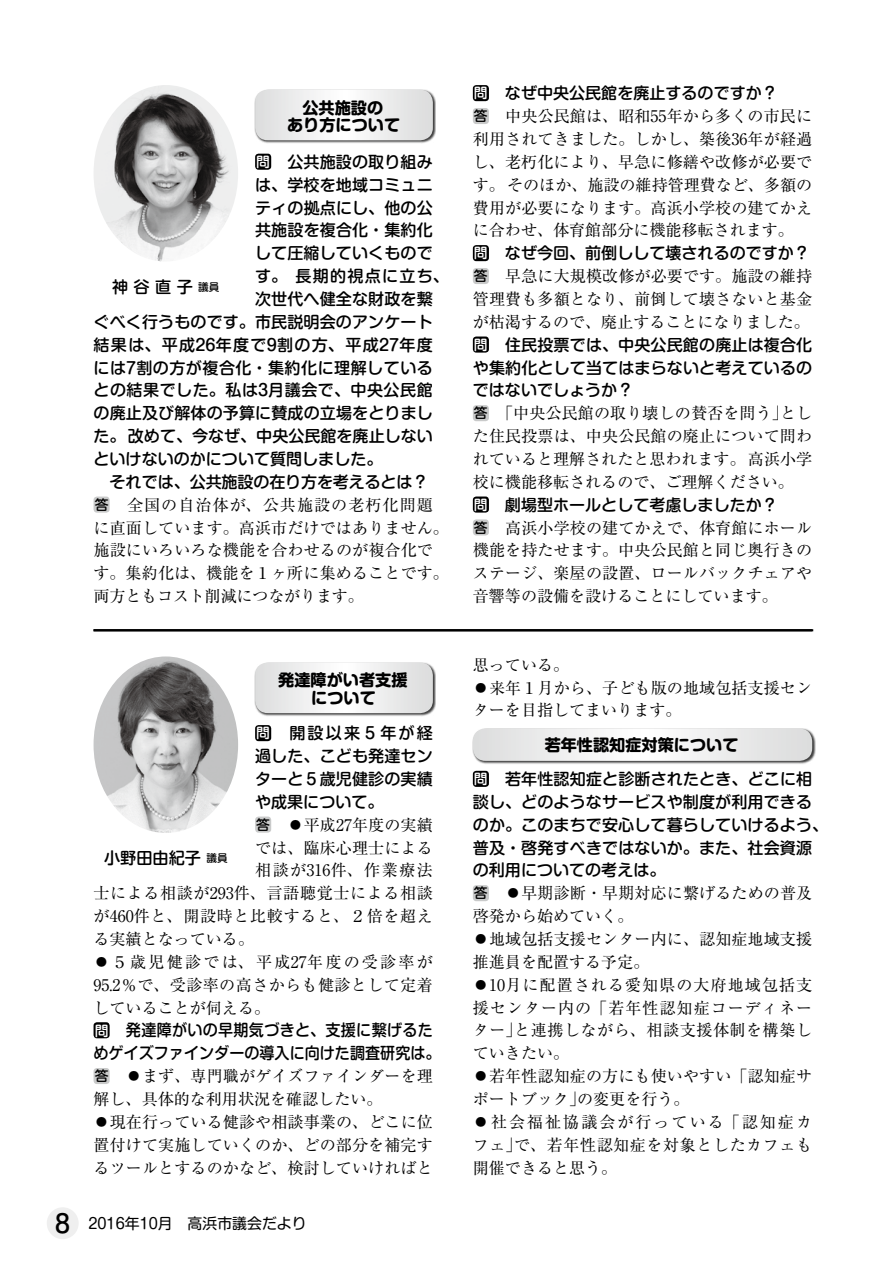
<style>
.page{position:relative;width:893px;height:1263px;background:#fff}
.page>*{position:absolute;margin:0;border:0;box-sizing:border-box;transform-origin:0 0}
.t1{font:700 16.2px/17.2px "Shin M Go Pr 6 N";color:#000;text-align:center}
.t2{font:500 16.2px "Shin M Go Pr 6 N";color:#000}
.t3{font:16.05px/22.8px "Ryumin Pr 6 N";letter-spacing:.005em;color:#000}
.t4{font:500 16.05px/22.8px "Shin M Go Pr 6 N";letter-spacing:.005em;color:#000;text-align:justify}
.t5{font:16.05px "Ryumin Pr 6 N";letter-spacing:.04em;color:#000}
.t6{font:500 16.05px/22.8px "Shin M Go Pr 6 N";letter-spacing:.005em;color:#000;scale:.94 1}
.t7{font:500 16.05px "Shin M Go Pr 6 N";letter-spacing:.03em;color:#000}
.t8{font:16.05px "Ryumin Pr 6 N";letter-spacing:.025em;color:#000}
.t9{font:500 16.05px "Shin M Go Pr 6 N";letter-spacing:.085em;color:#000}
.t10{font:16.05px "Ryumin Pr 6 N";letter-spacing:.14em;color:#000}
.t11{font:16.05px "Ryumin Pr 6 N";letter-spacing:.09em;color:#000}
.t12{font:500 16.05px "Shin M Go Pr 6 N";letter-spacing:.08em;color:#000}
.t13{font:14.85px "Shin M Go Pr 6 N";color:#000}
.s1{font-size:13.8px;color:#fff}
.s2{font-family:"Shin M Go Pr 6 N";font-weight:500;font-size:13.8px}
.s3{font-size:10.65px}
.s4{font-size:16.2px}
.s5{font-family:"Futo Go B101 Pr 6 N";font-weight:700;font-size:26.85px}
</style>
<div class="page">
<div style="left:47px;top:1207px;width:32px;height:32px;background:#efefef;border-radius:50%"></div>
<hr style="left:94px;top:629px;width:719px;height:2px;background:#000">
<div style="left:255px;top:725px;width:16px;height:16px;background:#000;border-radius:3px"></div>
<div style="left:255px;top:816px;width:16px;height:17px;background:#c9caca;border-radius:3px"></div>
<div style="left:94px;top:1022px;width:16px;height:16px;background:#000;border-radius:3px"></div>
<div style="left:94px;top:1068px;width:16px;height:16px;background:#c9caca;border-radius:3px"></div>
<div style="left:473px;top:771px;width:16px;height:16px;background:#000;border-radius:3px"></div>
<div style="left:473px;top:885px;width:16px;height:16px;background:#c9caca;border-radius:3px"></div>
<img style="left:94px;top:656px;width:144px;height:177px">
<div style="left:472px;top:728px;width:344px;height:36px;background:#000;opacity:.75"></div>
<svg style="left:473px;top:728px;width:339px;height:33px"></svg>
<div style="left:255px;top:154px;width:16px;height:16px;background:#000;border-radius:3px"></div>
<div style="left:94px;top:497px;width:16px;height:16px;background:#c9caca;border-radius:3px"></div>
<div style="left:473px;top:85px;width:16px;height:16px;background:#000;border-radius:3px"></div>
<div style="left:473px;top:108px;width:16px;height:16px;background:#c9caca;border-radius:3px"></div>
<div style="left:473px;top:245px;width:16px;height:16px;background:#000;border-radius:3px"></div>
<div style="left:473px;top:268px;width:16px;height:16px;background:#c9caca;border-radius:3px"></div>
<div style="left:473px;top:336px;width:16px;height:17px;background:#000;border-radius:3px"></div>
<div style="left:473px;top:405px;width:16px;height:16px;background:#c9caca;border-radius:3px"></div>
<div style="left:473px;top:496px;width:16px;height:17px;background:#000;border-radius:3px"></div>
<div style="left:473px;top:519px;width:16px;height:16px;background:#c9caca;border-radius:3px"></div>
<img style="left:94px;top:85px;width:144px;height:176px">
<div style="left:255px;top:89px;width:181px;height:55px;background:#000;opacity:.75"></div>
<svg style="left:255px;top:90px;width:178px;height:50px"></svg>
<div style="left:255px;top:662px;width:181px;height:54px;background:#000;opacity:.75"></div>
<svg style="left:255px;top:662px;width:178px;height:51px"></svg>
<p class="t1" style="left:287px;top:98px;width:115px">公共施設の<br>あり方について</p>
<p class="t4" style="left:256px;top:150px;width:178px"><span class="s1">問</span> 公共施設の取り組み</p>
<p class="t4" style="left:255px;top:172px;width:179px">は、学校を地域コミュニ</p>
<p class="t4" style="left:255px;top:195px;width:179px">ティの拠点にし、他の公</p>
<p class="t4" style="left:255px;top:218px;width:179px">共施設を複合化・集約化</p>
<p class="t4" style="left:255px;top:241px;width:179px">して圧縮していくもので</p>
<p class="t12" style="left:255px;top:263px;width:195px">す。 長期的視点に立ち、</p>
<p class="t4" style="left:255px;top:287px;width:179px">次世代へ健全な財政を繋</p>
<p class="t4" style="left:94px;top:310px;width:341px">ぐべく行うものです。市民説明会のアンケート</p>
<p class="t9" style="left:94px;top:331px;width:341px">結果は、平成26年度で9割の方、平成27年度</p>
<p class="t7" style="left:94px;top:354px;width:341px">には7割の方が複合化・集約化に理解している</p>
<p class="t7" style="left:94px;top:377px;width:341px">との結果でした。私は3月議会で、中央公民館</p>
<p class="t4" style="left:94px;top:401px;width:341px">の廃止及び解体の予算に賛成の立場をとりまし</p>
<p class="t4" style="left:94px;top:424px;width:341px">た。 改めて、今なぜ、中央公民館を廃止しない</p>
<p class="t4" style="left:94px;top:447px;width:290px">といけないのかについて質問しました。</p>
<p class="t4" style="left:94px;top:470px;width:336px">　それでは、公共施設の在り方を考えるとは？</p>
<p class="t3" style="left:94px;top:492px;width:357px"><span class="s2">答</span> 全国の自治体が、公共施設の老朽化問題に直面しています。高浜市だけではありません。施設にいろいろな機能を合わせるのが複合化です。集約化は、機能を１ヶ所に集めることです。両方ともコスト削減につながります。</p>
<p class="t2" style="left:112px;top:273px;width:109px">神谷直子<span class="s3">議員</span></p>
<p class="t1" style="left:278px;top:671px;width:131px">発達障がい者支援について</p>
<p class="t4" style="left:255px;top:721px;width:179px"><span class="s1">問</span>　開設以来５年が経過した、こども発達センターと５歳児健診の実績や成果について。</p>
<p class="t3" style="left:256px;top:812px;width:178px"><span class="s2">答</span><span class="s4">　⃝</span>平成27年度の実績</p>
<p class="t3" style="left:255px;top:835px;width:179px">では、臨床心理士による</p>
<p class="t11" style="left:255px;top:858px;width:179px">相談が316件、作業療法</p>
<p class="t5" style="left:94px;top:881px;width:341px">士による相談が293件、言語聴覚士による相談</p>
<p class="t5" style="left:94px;top:903px;width:341px">が460件と、開設時と比較すると、２倍を超え</p>
<p class="t3" style="left:94px;top:927px;width:162px">る実績となっている。</p>
<p class="t10" style="left:94px;top:949px;width:341px"><span class="s4">⃝</span>５歳児健診では、平成27年度の受診率が</p>
<p class="t8" style="left:94px;top:972px;width:341px">95.2％で、受診率の高さからも健診として定着</p>
<p class="t3" style="left:94px;top:995px;width:178px">していることが伺える。</p>
<p class="t6" style="left:94px;top:1018px;width:371px"><span class="s1">問</span> 発達障がいの早期気づきと、支援に繋げるためゲイズファインダーの導入に向けた調査研究は。</p>
<p class="t3" style="left:94px;top:1064px;width:341px"><span class="s2">答</span><span class="s4">　⃝</span>まず、専門職がゲイズファインダーを理解し、具体的な利用状況を確認したい。<br><span class="s4">⃝</span>現在行っている健診や相談事業の、どこに位置付けて実施していくのか、どの部分を補完するツールとするのかなど、検討していければと</p>
<p class="t2" style="left:104px;top:845px;width:125px">小野田由紀子<span class="s3">議員</span></p>
<p class="t13" style="left:55px;top:1211px;width:253px"><span class="s5">8</span> 2016年10月　高浜市議会だより</p>
<p class="t4" style="left:474px;top:81px;width:305px"><span class="s1">問</span> なぜ中央公民館を廃止するのですか？</p>
<p class="t3" style="left:473px;top:104px;width:341px;text-align:justify"><span class="s2">答</span> 中央公民館は、昭和55年から多くの市民に利用されてきました。しかし、築後36年が経過し、老朽化により、早急に修繕や改修が必要です。そのほか、施設の維持管理費など、多額の費用が必要になります。高浜小学校の建てかえに合わせ、体育館部分に機能移転されます。</p>
<p class="t4" style="left:474px;top:241px;width:337px"><span class="s1">問</span> なぜ今回、前倒しして壊されるのですか？</p>
<p class="t3" style="left:473px;top:264px;width:341px;text-align:justify"><span class="s2">答</span> 早急に大規模改修が必要です。施設の維持管理費も多額となり、前倒して壊さないと基金が枯渇するので、廃止することになりました。</p>
<p class="t4" style="left:473px;top:332px;width:341px"><span class="s1">問</span> 住民投票では、中央公民館の廃止は複合化や集約化として当てはまらないと考えているのではないでしょうか？</p>
<p class="t3" style="left:473px;top:401px;width:341px;text-align:justify"><span class="s2">答</span> 「中央公民館の取り壊しの賛否を問う」とした住民投票は、中央公民館の廃止について問われていると理解されたと思われます。高浜小学校に機能移転されるので、ご理解ください。</p>
<p class="t4" style="left:474px;top:492px;width:305px"><span class="s1">問</span> 劇場型ホールとして考慮しましたか？</p>
<p class="t3" style="left:473px;top:515px;width:341px;text-align:justify"><span class="s2">答</span> 高浜小学校の建てかえで、体育館にホール機能を持たせます。中央公民館と同じ奥行きのステージ、楽屋の設置、ロールバックチェアや音響等の設備を設けることにしています。</p>
<p class="t3" style="left:473px;top:652px;width:341px">思っている。<br><span class="s4">⃝</span>来年１月から、子ども版の地域包括支援センターを目指してまいります。</p>
<p class="t1" style="left:545px;top:735px;width:195px">若年性認知症対策について</p>
<p class="t4" style="left:473px;top:767px;width:357px;text-align:left"><span class="s1">問</span>　若年性認知症と診断されたとき、どこに相談し、どのようなサービスや制度が利用できるのか。このまちで安心して暮らしていけるよう、普及・啓発すべきではないか。また、社会資源の利用についての考えは。</p>
<p class="t3" style="left:473px;top:881px;width:341px"><span class="s2">答</span><span class="s4">　⃝</span>早期診断・早期対応に繋げるための普及啓発から始めていく。<br><span class="s4">⃝</span>地域包括支援センター内に、認知症地域支援推進員を配置する予定。<br><span class="s4">⃝</span>10月に配置される愛知県の大府地域包括支援センター内の「若年性認知症コーディネーター」と連携しながら、相談支援体制を構築していきたい。<br><span class="s4">⃝</span>若年性認知症の方にも使いやすい「認知症サポートブック」の変更を行う。<br><span class="s4">⃝</span>社会福祉協議会が行っている「認知症カフェ」で、若年性認知症を対象としたカフェも開催できると思う。</p>
</div>
